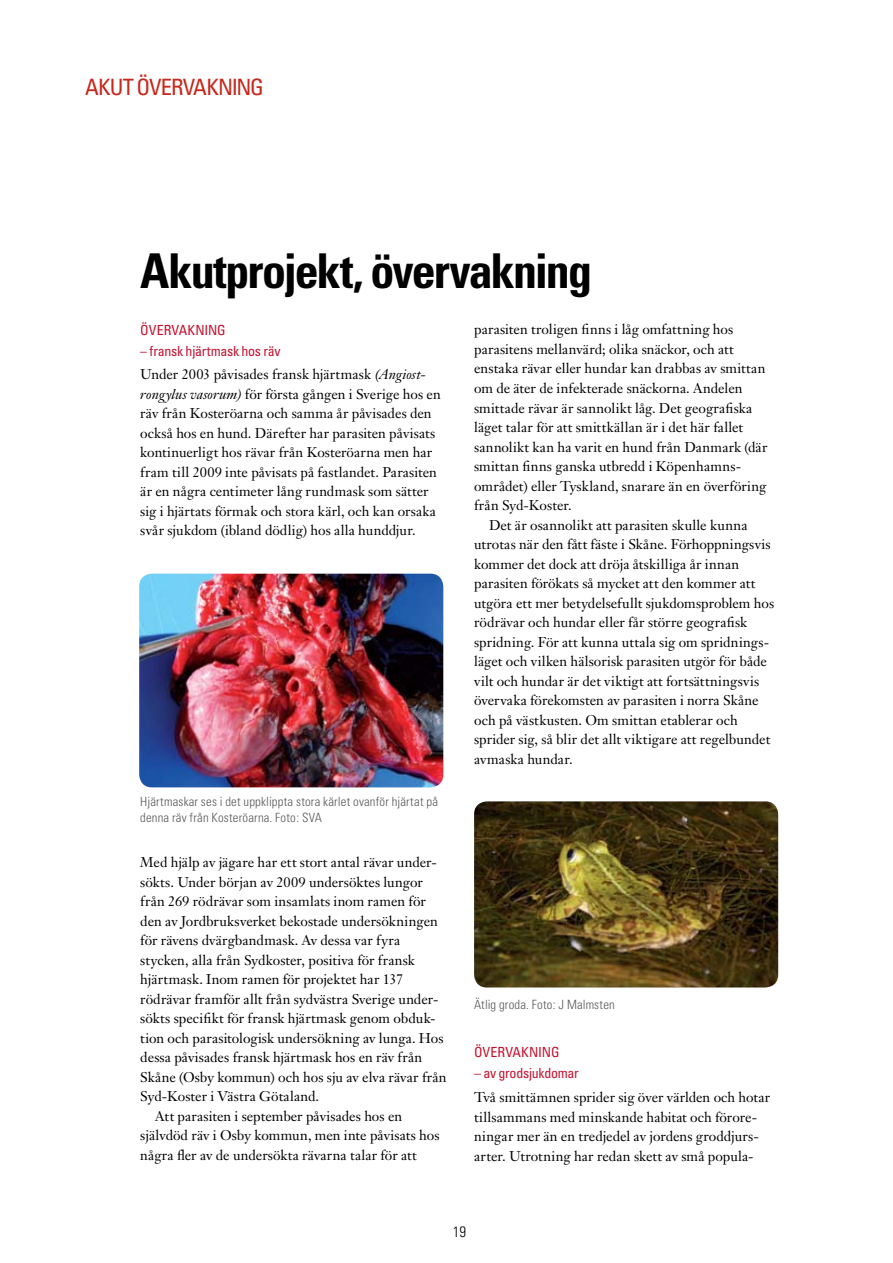
<style>
.page{position:relative;width:893px;height:1263px;background:#fff}
.page>*{position:absolute;margin:0;border:0;box-sizing:border-box;transform-origin:0 0}
.t1{font:700 condensed 48px "Univers";letter-spacing:-.04em;color:#000}
.t2{font:condensed 22.5px "Univers";color:#c5281c}
.t3{font:300 condensed 15px "Univers";color:#000}
.t4{font:13.95px/19.5px "Janson Text";letter-spacing:.005em;color:#000}
.t5{font:condensed 13.95px "Univers";letter-spacing:-.02em;color:#c41230}
.t6{font:300 condensed 12.75px/15.3px "Univers";letter-spacing:.015em;color:#58595b}
.s1{font-style:italic}
</style>
<div class="page">
<img style="left:474px;top:801px;width:304px;height:186px">
<img style="left:139px;top:574px;width:304px;height:213px">
<h2 class="t2" style="left:85px;top:73px;width:64px">Akut övervaknin</h2>
<h2 class="t2" style="left:250px;top:73px;width:15px">g</h2>
<h1 class="t1" style="left:140px;top:242px;width:453px">Akutprojekt, övervakning</h1>
<p class="t5" style="left:140px;top:321px;width:17px">Övervaknin</p>
<p class="t5" style="left:217px;top:321px;width:10px">g</p>
<p class="t5" style="left:140px;top:342px;width:142px">– fransk hjärtmask hos räv</p>
<p class="t4" style="left:140px;top:365px;width:302px">Under 2003 påvisades fransk hjärtmask <span class="s1">(Angiost&shy;rongylus vasorum)</span> för första gången i Sverige hos en räv från Kosteröarna och samma år påvisades den också hos en hund. Därefter har parasiten påvisats kontinuerligt hos rävar från Kosteröarna men har fram till 2009 inte påvisats på fastlandet. Parasiten är en några centimeter lång rundmask som sätter sig i hjärtats förmak och stora kärl, och kan orsaka svår sjukdom (ibland dödlig) hos alla hunddjur.</p>
<p class="t6" style="left:140px;top:794px;width:299px">Hjärtmaskar ses i det uppklippta stora kärlet ovanför hjärtat på denna räv från Kosteröarna. Foto: SVA</p>
<p class="t4" style="left:140px;top:852px;width:298px">Med hjälp av jägare har ett stort antal rävar under-</p>
<p class="t4" style="left:140px;top:872px;width:284px">sökts. Under början av 2009 undersöktes lungor</p>
<p class="t4" style="left:140px;top:891px;width:287px">från 269 rödrävar som insamlats inom ramen för</p>
<p class="t4" style="left:140px;top:911px;width:299px">den av Jordbruksverket bekostade undersökningen</p>
<p class="t4" style="left:140px;top:930px;width:262px">för rävens dvärgbandmask. Av dessa var fyra</p>
<p class="t4" style="left:140px;top:950px;width:276px">stycken, alla från Sydkoster, positiva för fransk</p>
<p class="t4" style="left:140px;top:969px;width:264px">hjärtmask. Inom ramen för projektet har 137</p>
<p class="t4" style="left:140px;top:989px;width:300px">rödrävar framför allt från sydvästra Sverige under-</p>
<p class="t4" style="left:140px;top:1008px;width:297px">sökts specifikt för fransk hjärtmask genom obduk-</p>
<p class="t4" style="left:140px;top:1028px;width:305px">tion och parasitologisk undersökning av lunga. Hos</p>
<p class="t4" style="left:140px;top:1047px;width:283px">dessa påvisades fransk hjärtmask hos en räv från</p>
<p class="t4" style="left:140px;top:1067px;width:308px">Skåne (Osby kommun) och hos sju av elva rävar från</p>
<p class="t4" style="left:140px;top:1087px;width:180px">Syd-Koster i Västra Götaland.</p>
<p class="t4" style="left:155px;top:1106px;width:249px">Att parasiten i september påvisades hos en</p>
<p class="t4" style="left:140px;top:1126px;width:301px">självdöd räv i Osby kommun, men inte påvisats hos</p>
<p class="t4" style="left:140px;top:1145px;width:278px">några fler av de undersökta rävarna talar för att</p>
<p class="t4" style="left:474px;top:320px;width:295px">parasiten troligen finns i låg omfattning hos parasitens mellanvärd; olika snäckor, och att enstaka rävar eller hundar kan drabbas av smittan om de äter de infekterade snäckorna. Andelen smittade rävar är sannolikt låg. Det geografiska läget talar för att smittkällan är i det här fallet sannolikt kan ha varit en hund från Danmark (där smittan finns ganska utbredd i Köpenhamns&shy;området) eller Tyskland, snarare än en överföring från Syd-Koster.</p>
<p class="t4" style="left:474px;top:515px;width:302px;text-indent:15px">Det är osannolikt att parasiten skulle kunna utrotas när den fått fäste i Skåne. Förhoppningsvis kommer det dock att dröja åtskilliga år innan parasiten förökats så mycket att den kommer att utgöra ett mer betydelsefullt sjukdomsproblem hos rödrävar och hundar eller får större geografisk spridning. För att kunna uttala sig om spridnings&shy;läget och vilken hälsorisk parasiten utgör för både vilt och hundar är det viktigt att fortsättningsvis övervaka förekomsten av parasiten i norra Skåne och på västkusten. Om smittan etablerar och sprider sig, så blir det allt viktigare att regelbundet avmaska hundar.</p>
<p class="t6" style="left:474px;top:996px;width:142px">Ätlig groda. Foto: J Malmsten</p>
<p class="t5" style="left:474px;top:1043px;width:17px">Övervaknin</p>
<p class="t5" style="left:551px;top:1043px;width:10px">g</p>
<p class="t5" style="left:474px;top:1064px;width:106px">– av grodsjukdomar</p>
<p class="t4" style="left:474px;top:1087px;width:298px">Två smittämnen sprider sig över världen och hotar tillsammans med minskande habitat och förore&shy;ningar mer än en tredjedel av jordens groddjurs&shy;arter. Utrotning har redan skett av små popula-</p>
<p class="t3" style="left:453px;top:1223px;width:15px">19</p>
</div>
